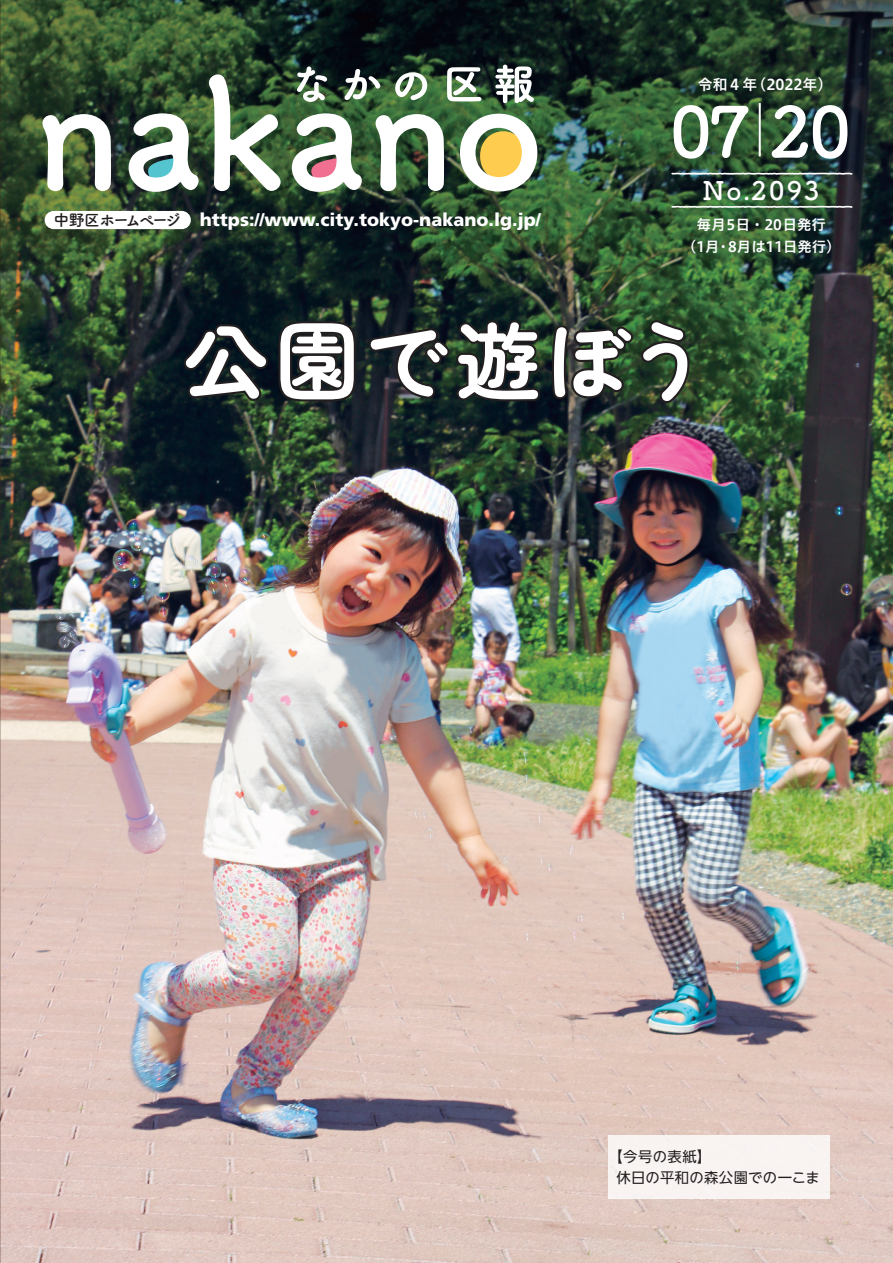
<style>
.page{position:relative;width:893px;height:1263px;background:#fff}
.page>*{position:absolute;margin:0;border:0;box-sizing:border-box;transform-origin:0 0}
.t1{font:700 69.15px "Tsuku B Rd Gothic";color:#fff}
.t2{font:700 25.5px "Tsuku B Rd Gothic";letter-spacing:.09em;color:#fff}
.t3{font:900 18px "Frutiger LT Std";color:#fff}
.t4{font:14.85px "Hiragino UD Sans Std N W6";color:#fff}
.t5{font:14.4px/21.3px "Hiragino UD Sans Std N W6";color:#fff;text-align:center}
.t6{font:14.4px/21.3px "UD Shin Go NT Pr 6 N";letter-spacing:.025em;color:#231f20}
.s1{font-family:"Tsuku B Rd Gothic";font-weight:700;font-size:15.9px;color:#231f20}
</style>
<div class="page">
<img style="left:0;top:0;width:893px;height:1263px">
<div style="left:608px;top:1135px;width:221px;height:64px;background:#f9f4f2"></div>
<svg style="left:180px;top:317px;width:512px;height:88px"></svg>
<div style="left:45px;top:211px;width:146px;height:18px;background:#fff;border-radius:9px"></div>
<svg style="left:129px;top:113px;width:70px;height:79px"></svg>
<svg style="left:209px;top:74px;width:72px;height:117px"></svg>
<svg style="left:292px;top:113px;width:70px;height:79px"></svg>
<svg style="left:460px;top:114px;width:77px;height:78px"></svg>
<svg style="left:297px;top:66px;width:30px;height:36px"></svg>
<svg style="left:344px;top:69px;width:37px;height:31px"></svg>
<svg style="left:393px;top:71px;width:35px;height:29px"></svg>
<svg style="left:447px;top:67px;width:34px;height:34px"></svg>
<svg style="left:495px;top:65px;width:39px;height:38px"></svg>
<svg style="left:376px;top:114px;width:68px;height:77px"></svg>
<svg style="left:43px;top:114px;width:68px;height:77px"></svg>
<img style="left:670px;top:172px;width:183px;height:37px">
<hr style="left:759px;top:103px;width:2px;height:53px;background:#fff">
<p class="t3" style="left:54px;top:209px;width:489px"><span class="s1">中野区ホームページ</span> https://www.city.tokyo-nakano.lg.jp/</p>
<p class="t4" style="left:698px;top:73px;width:136px">令和４年（2022年）</p>
<h1 class="t1" style="left:670px;top:78px;width:182px">07 20</h1>
<h2 class="t2" style="left:703px;top:170px;width:118px">No.2093</h2>
<p class="t5" style="left:682px;top:214px;width:160px">毎月5日・20日発行<br>（1月・8月は11日発行）</p>
<p class="t6" style="left:617px;top:1145px;width:205px;text-indent:-8px">【今号の表紙】<br>休日の平和の森公園での一こま</p>
</div>
